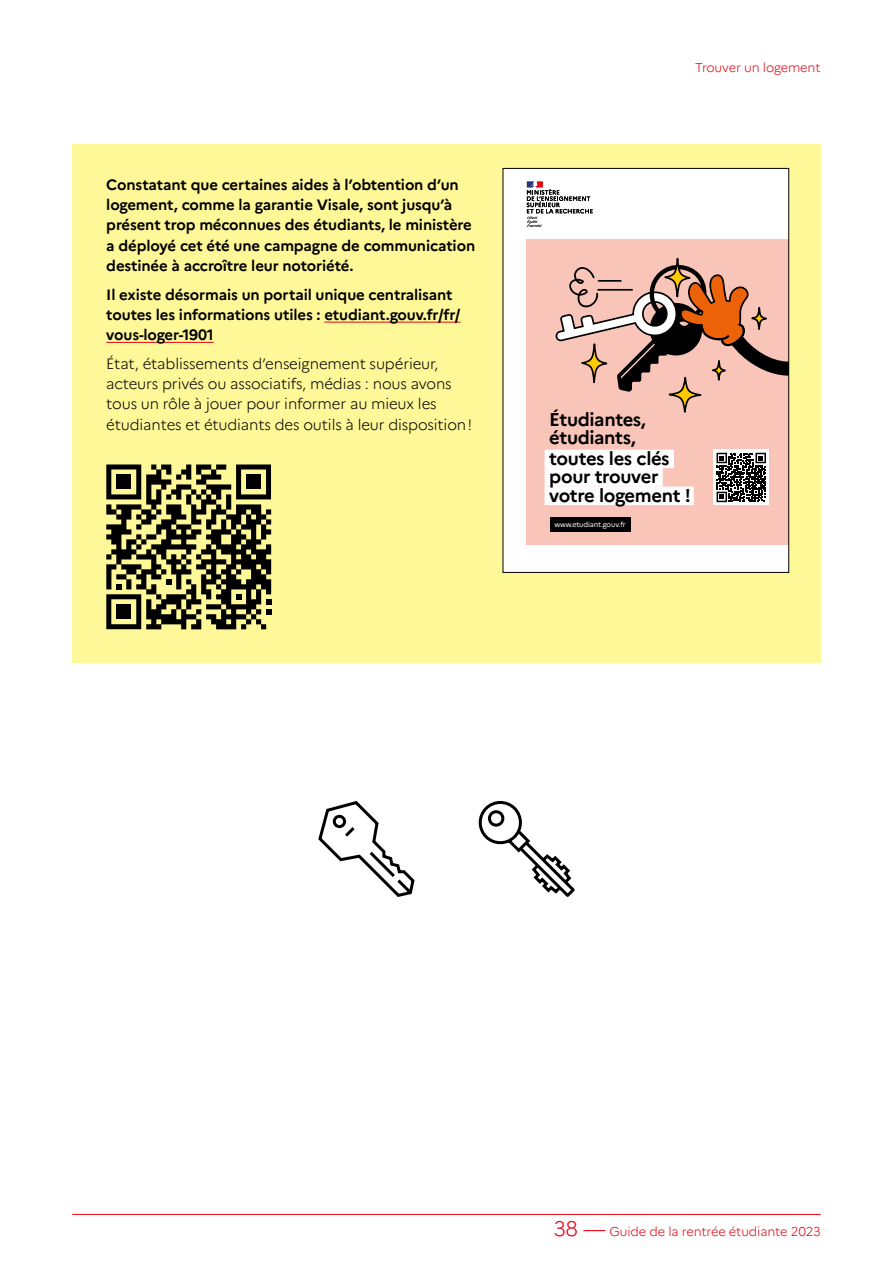
<style>
.page{position:relative;width:893px;height:1263px;background:#fff}
.page>*{position:absolute;margin:0;border:0;box-sizing:border-box;transform-origin:0 0}
.t1{font:700 18.45px/18.5px "Marianne";letter-spacing:-.02em;color:#000}
.t2{font:700 15px/20.2px "Marianne";letter-spacing:-.01em;color:#000}
.t3{font:300 15px/20.2px "Marianne";letter-spacing:-.01em;color:#000}
.t4{font:300 12.75px "Marianne";letter-spacing:-.01em;color:#e30613}
.t5{font:7.2px "Marianne";letter-spacing:-.02em;color:#fff}
.s1{font-size:21px}
</style>
<div class="page">
<hr style="left:72px;top:1214px;width:749px;height:1px;background:#e30613">
<div style="left:72px;top:145px;width:749px;height:518px;background:#fff899"></div>
<hr style="left:324px;top:322px;width:137px;height:1px;background:#e30613">
<hr style="left:106px;top:342px;width:108px;height:1px;background:#e30613">
<div style="left:503px;top:168px;width:286px;height:404px;background:#fff"></div>
<div style="left:527px;top:239px;width:262px;height:305px;background:#f9c5b8"></div>
<svg style="left:669px;top:378px;width:32px;height:34px"></svg>
<div style="left:669px;top:377px;width:32px;height:36px;border:2px solid #000;border-radius:50%"></div>
<div style="left:664px;top:258px;width:26px;height:39px;border:2px solid #000;border-radius:50%"></div>
<svg style="left:555px;top:261px;width:232px;height:131px"></svg>
<svg style="left:526px;top:182px;width:67px;height:45px"></svg>
<div style="left:545px;top:450px;width:129px;height:18px;background:#fff"></div>
<div style="left:545px;top:468px;width:118px;height:19px;background:#fff"></div>
<div style="left:545px;top:487px;width:149px;height:18px;background:#fff"></div>
<div style="left:713px;top:450px;width:56px;height:55px;background:#fff"></div>
<svg style="left:716px;top:453px;width:50px;height:49px"></svg>
<div style="left:550px;top:517px;width:80px;height:14px;background:#000"></div>
<div style="left:503px;top:168px;width:286px;height:405px;border:1px solid #000"></div>
<svg style="left:106px;top:464px;width:165px;height:165px"></svg>
<div style="left:116px;top:474px;width:15px;height:15px;background:#000"></div>
<div style="left:246px;top:474px;width:15px;height:15px;background:#000"></div>
<div style="left:116px;top:604px;width:15px;height:15px;background:#000"></div>
<svg style="left:478px;top:801px;width:97px;height:96px"></svg>
<svg style="left:318px;top:801px;width:97px;height:96px"></svg>
<p class="t2" style="left:106px;top:174px;width:370px">Constatant que certaines aides à l’obtention d’un logement, comme la garantie Visale, sont jusqu’à présent trop méconnues des étudiants, le ministère a déployé cet été une campagne de communication destinée à accroître leur notoriété.</p>
<p class="t2" style="left:106px;top:284px;width:356px">Il existe désormais un portail unique centralisant toutes les informations utiles : etudiant.gouv.fr/fr/ vous-loger-1901</p>
<p class="t3" style="left:106px;top:353px;width:367px">État, établissements d’enseignement supérieur, acteurs privés ou associatifs, médias : nous avons tous un rôle à jouer pour informer au mieux les étudiantes et étudiants des outils à leur disposition!</p>
<p class="t4" style="left:695px;top:60px;width:127px">Trouver un logement</p>
<p class="t1" style="left:549px;top:410px;width:98px">Étudiantes, étudiants,</p>
<p class="t1" style="left:549px;top:449px;width:143px">toutes les clés pour trouver votre logement !</p>
<p class="t5" style="left:554px;top:520px;width:73px">www.etudiant.gouv.fr</p>
<p class="t4" style="left:553px;top:1223px;width:269px"><span class="s1">38 —</span> Guide de la rentrée étudiante 2023</p>
</div>
